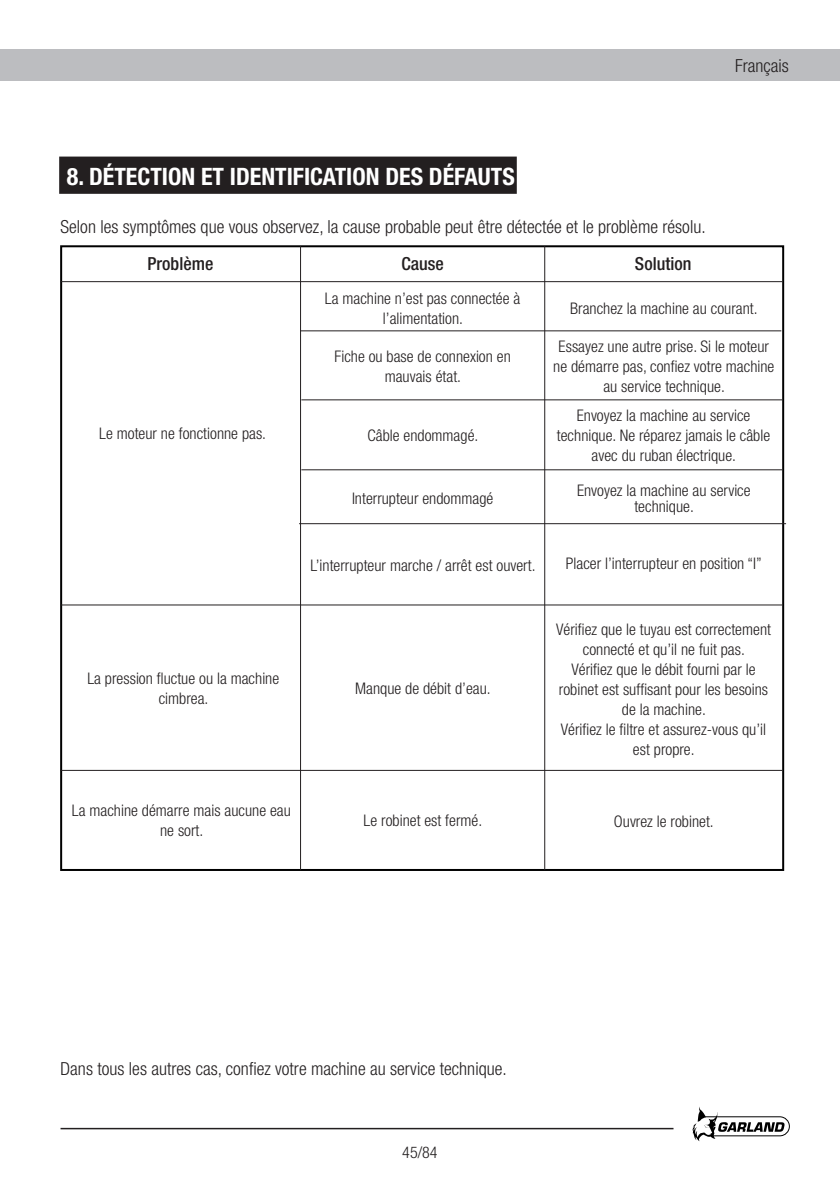
<style>
.page{position:relative;width:840px;height:1191px;background:#fff}
.page>*{position:absolute;margin:0;border:0;box-sizing:border-box;transform-origin:0 0}
.t1{font:700 condensed 24px "Helvetica Neue";color:#fff}
.t2{font:300 condensed 18px "Helvetica Neue";color:#231f20}
.t3{font:500 condensed 18px "Helvetica Neue";color:#231f20}
.t4{font:300 condensed 16px/20px "Helvetica Neue";color:#231f20;text-align:center}
</style>
<div class="page">
<div style="left:0;top:50px;width:839px;height:31px;background:#bcbdc0"></div>
<svg style="left:692px;top:1107px;width:97px;height:34px"></svg>
<hr style="left:60px;top:1127px;width:613px;height:2px;background:#231f20">
<div style="left:60px;top:245px;width:723px;height:626px;background:#fff;border:2px solid #000"></div>
<hr style="left:300px;top:330px;width:480px;height:1px;background:#231f20">
<hr style="left:301px;top:399px;width:480px;height:1px;background:#231f20">
<hr style="left:301px;top:469px;width:480px;height:1px;background:#231f20">
<hr style="left:299px;top:523px;width:486px;height:1px;background:#231f20">
<hr style="left:60px;top:604px;width:721px;height:1px;background:#231f20">
<hr style="left:60px;top:770px;width:721px;height:1px;background:#231f20">
<hr style="left:300px;top:246px;width:1px;height:624px;background:#231f20">
<hr style="left:544px;top:246px;width:1px;height:624px;background:#231f20">
<hr style="left:60px;top:281px;width:721px;height:1px;background:#231f20">
<div style="left:60px;top:158px;width:455px;height:35px;background:#231f20"></div>
<div style="left:59px;top:157px;width:457px;height:37px;border:2px solid #231f20"></div>
<p class="t2" style="left:734px;top:56px;width:55px">Français</p>
<h1 class="t1" style="left:67px;top:161px;width:449px">8. DÉTECTION ET IDENTIFICATION DES DÉFAUTS</h1>
<p class="t2" style="left:60px;top:216px;width:646px">Selon les symptômes que vous observez, la cause probable peut être détectée et le problème résolu.</p>
<p class="t3" style="left:147px;top:253px;width:67px">Problème</p>
<p class="t3" style="left:401px;top:253px;width:44px">Cause</p>
<p class="t3" style="left:634px;top:253px;width:58px">Solution</p>
<p class="t4" style="left:99px;top:423px;width:168px">Le moteur ne fonctionne pas.</p>
<p class="t4" style="left:87px;top:668px;width:193px">La pression fluctue ou la machine cimbrea.</p>
<p class="t4" style="left:72px;top:800px;width:220px">La machine démarre mais aucune eau ne sort.</p>
<p class="t4" style="left:325px;top:288px;width:197px">La machine n’est pas connectée à l’alimentation.</p>
<p class="t4" style="left:334px;top:346px;width:178px">Fiche ou base de connexion en mauvais état.</p>
<p class="t4" style="left:367px;top:425px;width:112px">Câble endommagé.</p>
<p class="t4" style="left:352px;top:488px;width:143px">Interrupteur endommagé</p>
<p class="t4" style="left:310px;top:555px;width:226px">L’interrupteur marche / arrêt est ouvert.</p>
<p class="t4" style="left:570px;top:298px;width:189px">Branchez la machine au courant.</p>
<p class="t4" style="left:553px;top:336px;width:222px">Essayez une autre prise. Si le moteur ne démarre pas, confiez votre machine au service technique.</p>
<p class="t4" style="left:556px;top:405px;width:215px">Envoyez la machine au service technique. Ne réparez jamais le câble avec du ruban électrique.</p>
<p class="t4" style="left:576px;top:482px;width:175px;line-height:16px">Envoyez la machine au service technique.</p>
<p class="t4" style="left:565px;top:553px;width:197px">Placer l’interrupteur en position “I”</p>
<p class="t4" style="left:355px;top:678px;width:137px">Manque de débit d’eau.</p>
<p class="t4" style="left:555px;top:619px;width:216px">Vérifiez que le tuyau est correctement connecté et qu’il ne fuit pas.<br>Vérifiez que le débit fourni par le robinet est suffisant pour les besoins de la machine.<br>Vérifiez le filtre et assurez-vous qu’il est propre.</p>
<p class="t4" style="left:363px;top:810px;width:120px">Le robinet est fermé.</p>
<p class="t4" style="left:613px;top:811px;width:101px">Ouvrez le robinet.</p>
<p class="t2" style="left:60px;top:1058px;width:447px">Dans tous les autres cas, confiez votre machine au service technique.</p>
<p class="t4" style="left:402px;top:1142px;width:37px">45/84</p>
</div>
